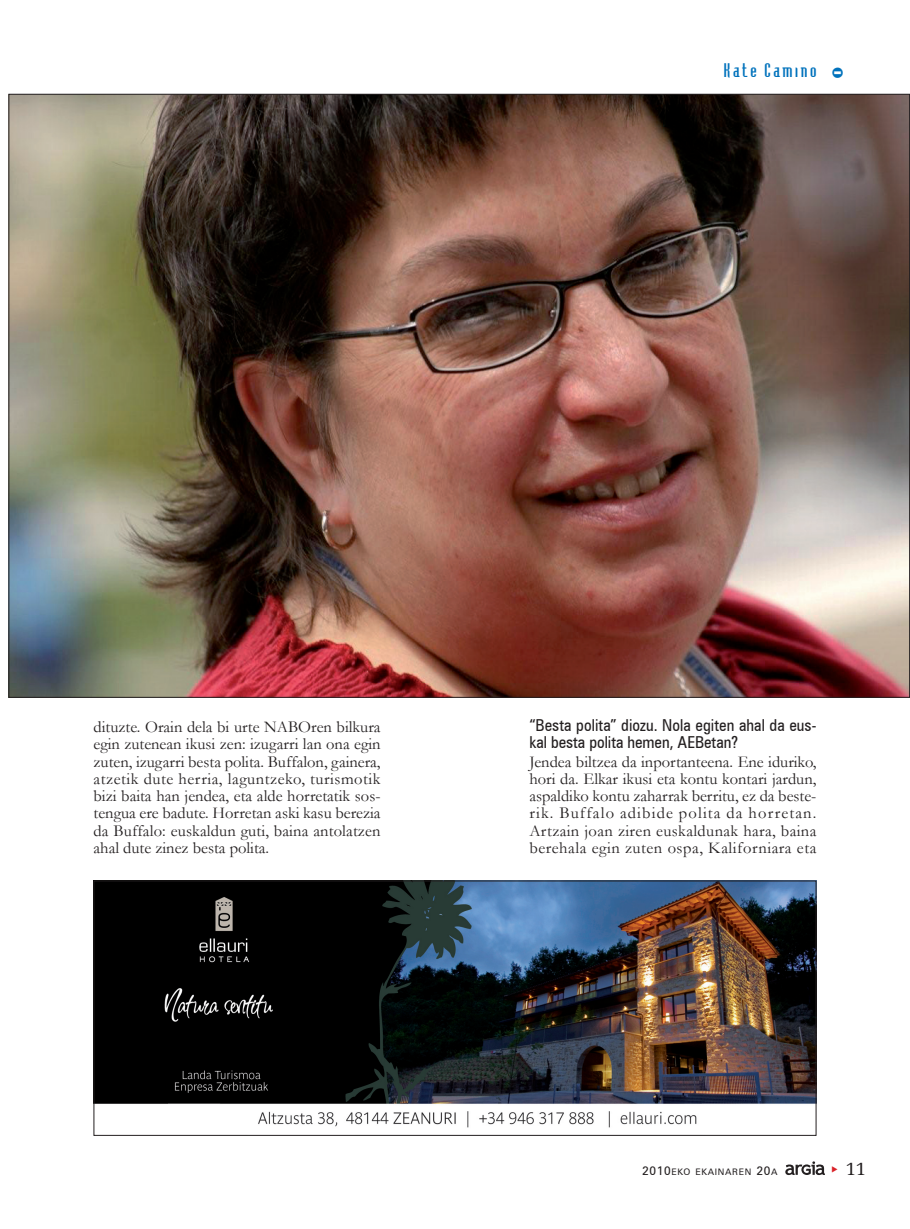
<style>
.page{position:relative;width:910px;height:1229px;background:#fff}
.page>*{position:absolute;margin:0;border:0;box-sizing:border-box;transform-origin:0 0}
.t1{font:19.5px "Memoir";color:#231f20}
.t2{font:18px "Bodiac";letter-spacing:.145em;color:#0072bc}
.t3{font:16.5px/17.2px "Garamond";letter-spacing:.015em;color:#231f20;text-align:justify}
.t4{font:16.5px/17.2px "Zurich Cn BT";letter-spacing:.005em;color:#231f20}
.t5{font:9px "Zurich BT";letter-spacing:.075em;color:#231f20}
.s1{font-size:30px}
.s2{font-size:12px}
</style>
<div class="page">
<img style="left:11px;top:96px;width:897px;height:600px">
<svg style="left:785px;top:1161px;width:40px;height:14px"></svg>
<img style="left:96px;top:882px;width:718px;height:246px">
<div style="left:94px;top:880px;width:722px;height:256px;border:1px solid #231f20"></div>
<p class="t2" style="left:724px;top:64px;width:122px">Kate Camino <span class="s1">-</span></p>
<p class="t3" style="left:94px;top:719px;width:289px">dituzte. Orain dela bi urte NABOren bilkura egin zutenean ikusi zen: izugarri lan ona egin zuten, izugarri besta polita. Buffalon, gainera, atzetik dute herria, laguntzeko, turismotik bizi baita han jendea, eta alde horretatik sos&shy;tengua ere badute. Horretan aski kasu berezia da Buffalo: euskaldun guti, baina antolatzen ahal dute zinez besta polita.</p>
<p class="t4" style="left:529px;top:716px;width:288px">“Besta polita” diozu. Nola egiten ahal da eus&shy;kal besta polita hemen, AEBetan?</p>
<p class="t3" style="left:529px;top:753px;width:289px">Jendea biltzea da inportanteena. Ene iduriko, hori da. Elkar ikusi eta kontu kontari jardun, aspaldiko kontu zaharrak berritu, ez da beste&shy;rik. Buffalo adibide polita da horretan.<br>Artzain joan ziren euskaldunak hara, baina berehala egin zuten ospa, Kaliforniara eta</p>
<p class="t5" style="left:642px;top:1166px;width:137px"><span class="s2">2010</span>EKO EKAINAREN <span class="s2">20</span>A</p>
<p class="t1" style="left:845px;top:1157px;width:22px">11</p>
</div>
